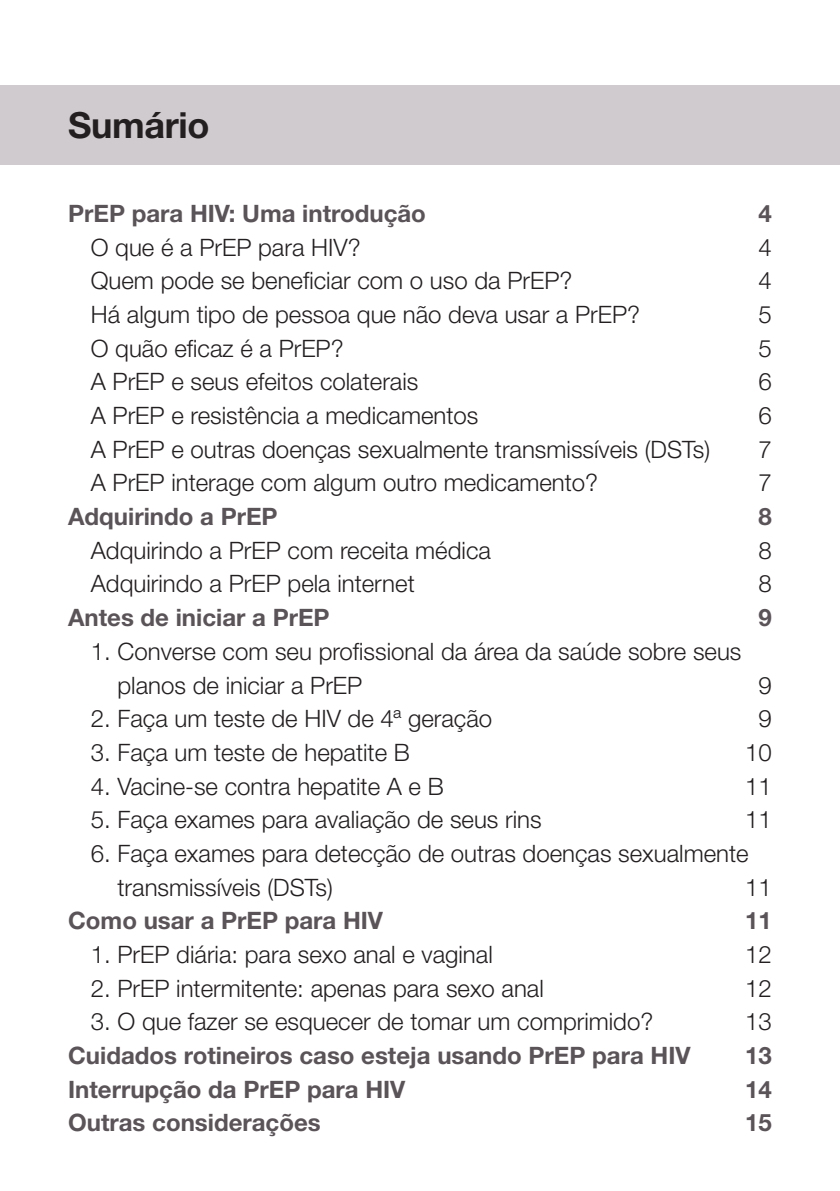
<style>
.page{position:relative;width:840px;height:1191px;background:#fff}
.page>*{position:absolute;margin:0;border:0;box-sizing:border-box;transform-origin:0 0}
.t1{font:700 36px "Helvetica Neue LT Std";letter-spacing:-.01em;color:#231f20}
.t2{font:300 24px "Helvetica Neue LT Std";color:#231f20}
.t3{font:700 24px "Helvetica Neue LT Std";color:#5a5358}
</style>
<div class="page">
<hr style="left:0;top:0;width:1px;height:1191px;background:#5a5358">
<div style="left:0;top:85px;width:839px;height:79px;background:#cfcbcf"></div>
<p class="t1" style="left:68px;top:102px;width:143px">Sumário</p>
<p class="t3" style="left:68px;top:198px;width:359px">PrEP para HIV: Uma introdução</p>
<p class="t3" style="left:758px;top:198px;width:15px">4</p>
<p class="t2" style="left:91px;top:232px;width:271px">O que é a PrEP para HIV?</p>
<p class="t2" style="left:758px;top:232px;width:15px">4</p>
<p class="t2" style="left:91px;top:266px;width:483px">Quem pode se beneficiar com o uso da PrEP?</p>
<p class="t2" style="left:758px;top:266px;width:15px">4</p>
<p class="t2" style="left:91px;top:300px;width:550px">Há algum tipo de pessoa que não deva usar a PrEP?</p>
<p class="t2" style="left:758px;top:300px;width:15px">5</p>
<p class="t2" style="left:91px;top:333px;width:254px">O quão eficaz é a PrEP?</p>
<p class="t2" style="left:758px;top:333px;width:15px">5</p>
<p class="t2" style="left:91px;top:367px;width:329px">A PrEP e seus efeitos colaterais</p>
<p class="t2" style="left:758px;top:367px;width:15px">6</p>
<p class="t2" style="left:91px;top:401px;width:389px">A PrEP e resistência a medicamentos</p>
<p class="t2" style="left:758px;top:401px;width:15px">6</p>
<p class="t2" style="left:91px;top:434px;width:620px">A PrEP e outras doenças sexualmente transmissíveis (DSTs)</p>
<p class="t2" style="left:758px;top:434px;width:15px">7</p>
<p class="t2" style="left:91px;top:468px;width:508px">A PrEP interage com algum outro medicamento?</p>
<p class="t2" style="left:758px;top:468px;width:15px">7</p>
<p class="t3" style="left:68px;top:502px;width:211px">Adquirindo a PrEP</p>
<p class="t3" style="left:758px;top:502px;width:15px">8</p>
<p class="t2" style="left:91px;top:535px;width:401px">Adquirindo a PrEP com receita médica</p>
<p class="t2" style="left:758px;top:535px;width:15px">8</p>
<p class="t2" style="left:91px;top:569px;width:325px">Adquirindo a PrEP pela internet</p>
<p class="t2" style="left:758px;top:569px;width:15px">8</p>
<p class="t3" style="left:68px;top:603px;width:263px">Antes de iniciar a PrEP</p>
<p class="t3" style="left:758px;top:603px;width:15px">9</p>
<p class="t2" style="left:91px;top:636px;width:651px">1. Converse com seu profissional da área da saúde sobre seus</p>
<p class="t2" style="left:117px;top:670px;width:246px">planos de iniciar a PrEP</p>
<p class="t2" style="left:758px;top:670px;width:15px">9</p>
<p class="t2" style="left:91px;top:704px;width:402px">2. Faça um teste de HIV de 4ª geração</p>
<p class="t2" style="left:758px;top:704px;width:15px">9</p>
<p class="t2" style="left:91px;top:737px;width:320px">3. Faça um teste de hepatite B</p>
<p class="t2" style="left:744px;top:737px;width:28px">10</p>
<p class="t2" style="left:91px;top:771px;width:354px">4. Vacine-se contra hepatite A e B</p>
<p class="t2" style="left:744px;top:771px;width:28px">11</p>
<p class="t2" style="left:91px;top:805px;width:452px">5. Faça exames para avaliação de seus rins</p>
<p class="t2" style="left:744px;top:805px;width:28px">11</p>
<p class="t2" style="left:91px;top:838px;width:659px">6. Faça exames para detecção de outras doenças sexualmente</p>
<p class="t2" style="left:117px;top:872px;width:217px">transmissíveis (DSTs)</p>
<p class="t2" style="left:744px;top:872px;width:28px">11</p>
<p class="t3" style="left:68px;top:906px;width:316px">Como usar a PrEP para HIV</p>
<p class="t3" style="left:744px;top:906px;width:28px">11</p>
<p class="t2" style="left:91px;top:939px;width:403px">1. PrEP diária: para sexo anal e vaginal</p>
<p class="t2" style="left:744px;top:939px;width:28px">12</p>
<p class="t2" style="left:91px;top:973px;width:454px">2. PrEP intermitente: apenas para sexo anal</p>
<p class="t2" style="left:744px;top:973px;width:28px">12</p>
<p class="t2" style="left:91px;top:1007px;width:563px">3. O que fazer se esquecer de tomar um comprimido?</p>
<p class="t2" style="left:744px;top:1007px;width:28px">13</p>
<p class="t3" style="left:68px;top:1040px;width:623px">Cuidados rotineiros caso esteja usando PrEP para HIV</p>
<p class="t3" style="left:744px;top:1040px;width:28px">13</p>
<p class="t3" style="left:68px;top:1074px;width:338px">Interrupção da PrEP para HIV</p>
<p class="t3" style="left:744px;top:1074px;width:28px">14</p>
<p class="t3" style="left:68px;top:1108px;width:254px">Outras considerações</p>
<p class="t3" style="left:744px;top:1108px;width:28px">15</p>
</div>
